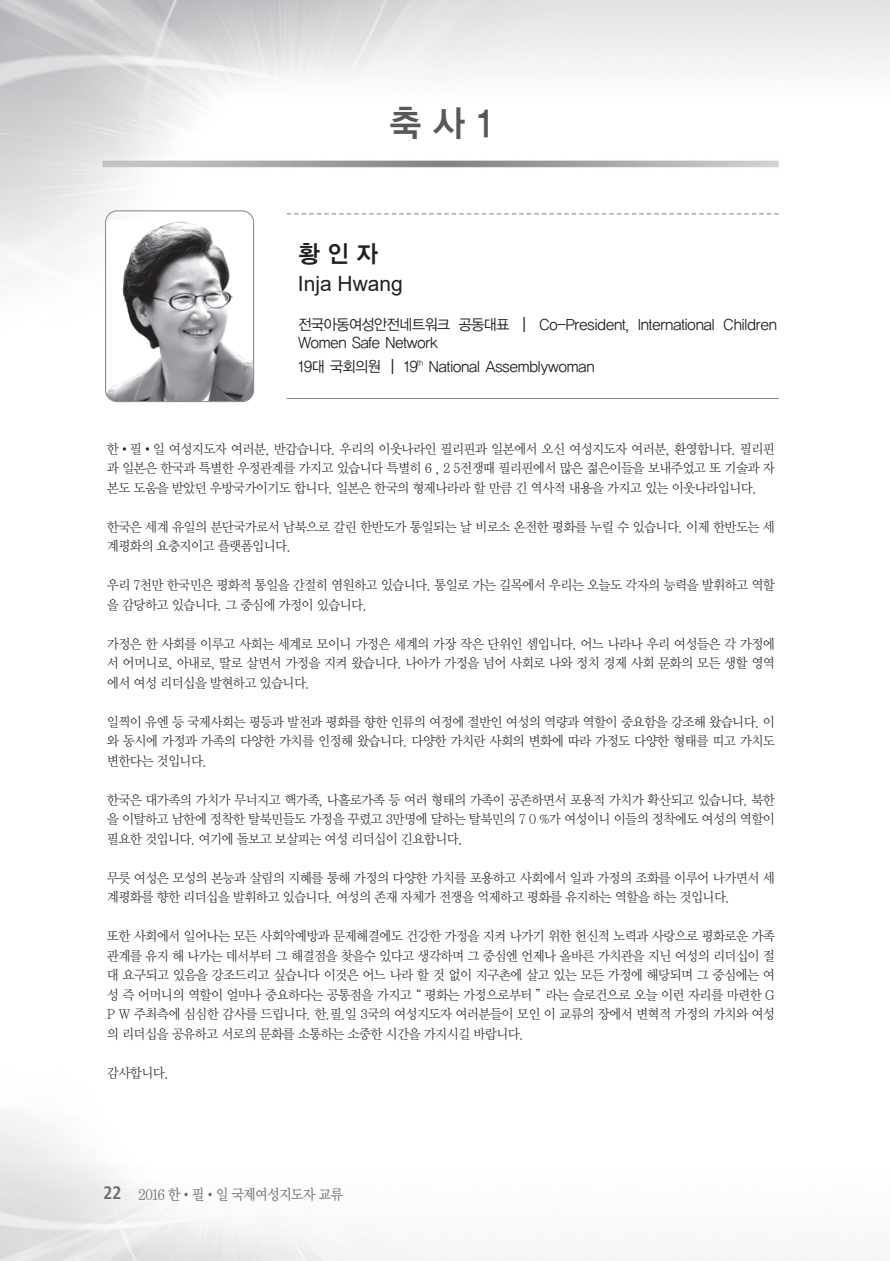
<style>
.page{position:relative;width:890px;height:1261px;background:#fff}
.page>*{position:absolute;margin:0;border:0;box-sizing:border-box;transform-origin:0 0}
.t1{font:36px "YGO14";color:#57585a;scale:.95 1}
.t2{font:24px "YGO14";color:#231f20;scale:.95 1}
.t3{font:21px "Arial";color:#231f20}
.t4{font:15px/18px "YGO12";letter-spacing:-.095em;color:#231f20;scale:.95 1}
.t5{font:15px "Y Mj O13";letter-spacing:-.115em;color:#6c6d70;scale:.9 1}
.t6{font:13.5px/19.5px "Y Mj O12";letter-spacing:-.105em;color:#231f20;text-align:justify;scale:.95 1}
.s1{font-family:"Frutiger";font-weight:700;font-stretch:condensed;font-size:18px}
</style>
<div class="page">
<img style="left:106px;top:221px;width:147px;height:180px">
<div style="left:105px;top:210px;width:149px;height:192px;border:1px solid #808285;border-radius:12px"></div>
<svg style="left:287px;top:213px;width:492px;height:1px"></svg>
<hr style="left:287px;top:398px;width:492px;height:1px;background:#808285">
<h1 class="t1" style="left:389px;top:107px;width:112px">축사1</h1>
<h2 class="t2" style="left:298px;top:243px;width:87px">황인자</h2>
<h3 class="t3" style="left:298px;top:269px;width:107px">Inja Hwang</h3>
<p class="t4" style="left:298px;top:316px;width:506px">전국아동여성안전네트워크 공동대표 ┃ Co-President, International Children<br>Women Safe Network</p>
<p class="t4" style="left:298px;top:358px;width:315px">19대 국회의원 ┃ 19<sup>th</sup> National Assemblywoman</p>
<p class="t6" style="left:106px;top:439px;width:706px">한•필•일 여성지도자 여러분, 반갑습니다. 우리의 이웃나라인 필리핀과 일본에서 오신 여성지도자 여러분, 환영합니다. 필리핀 과 일본은 한국과 특별한 우정관계를 가지고 있습니다 특별히 6 , 2 5전쟁때 필리핀에서 많은 젊은이들을 보내주었고 또 기술과 자 본도 도움을 받았던 우방국가이기도 합니다. 일본은 한국의 형제나라라 할 만큼 긴 역사적 내용을 가지고 있는 이웃나라입니다.</p>
<p class="t6" style="left:106px;top:517px;width:706px">한국은 세계 유일의 분단국가로서 남북으로 갈린 한반도가 통일되는 날 비로소 온전한 평화를 누릴 수 있습니다. 이제 한반도는 세 계평화의 요충지이고 플랫폼입니다.</p>
<p class="t6" style="left:106px;top:576px;width:706px">우리 7천만 한국민은 평화적 통일을 간절히 염원하고 있습니다. 통일로 가는 길목에서 우리는 오늘도 각자의 능력을 발휘하고 역할 을 감당하고 있습니다. 그 중심에 가정이 있습니다.</p>
<p class="t6" style="left:106px;top:634px;width:706px">가정은 한 사회를 이루고 사회는 세계로 모이니 가정은 세계의 가장 작은 단위인 셈입니다. 어느 나라나 우리 여성들은 각 가정에 서 어머니로, 아내로, 딸로 살면서 가정을 지켜 왔습니다. 나아가 가정을 넘어 사회로 나와 정치 경제 사회 문화의 모든 생할 영역 에서 여성 리더십을 발현하고 있습니다.</p>
<p class="t6" style="left:106px;top:712px;width:706px">일찍이 유엔 등 국제사회는 평등과 발전과 평화를 향한 인류의 여정에 절반인 여성의 역량과 역할이 중요함을 강조해 왔습니다. 이 와 동시에 가정과 가족의 다양한 가치를 인정해 왔습니다. 다양한 가치란 사회의 변화에 따라 가정도 다양한 형태를 띠고 가치도 변한다는 것입니다.</p>
<p class="t6" style="left:106px;top:790px;width:706px">한국은 대가족의 가치가 무너지고 핵가족, 나홀로가족 등 여러 형태의 가족이 공존하면서 포용적 가치가 확산되고 있습니다. 북한 을 이탈하고 남한에 정착한 탈북민들도 가정을 꾸렸고 3만명에 달하는 탈북민의 7 0 %가 여성이니 이들의 정착에도 여성의 역할이 필요한 것입니다. 여기에 돌보고 보살피는 여성 리더십이 긴요합니다.</p>
<p class="t6" style="left:106px;top:868px;width:706px">무릇 여성은 모성의 본능과 살림의 지혜를 통해 가정의 다양한 가치를 포용하고 사회에서 일과 가정의 조화를 이루어 나가면서 세 계평화를 향한 리더십을 발휘하고 있습니다. 여성의 존재 자체가 전쟁을 억제하고 평화를 유지하는 역할을 하는 것입니다.</p>
<p class="t6" style="left:106px;top:927px;width:706px">또한 사회에서 일어나는 모든 사회악예방과 문제해결에도 건강한 가정을 지켜 나가기 위한 헌신적 노력과 사랑으로 평화로운 가족 관계를 유지 해 나가는 데서부터 그 해결점을 찾을수 있다고 생각하며 그 중심엔 언제나 올바른 가치관을 지닌 여성의 리더십이 절 대 요구되고 있음을 강조드리고 싶습니다 이것은 어느 나라 할 것 없이 지구촌에 살고 있는 모든 가정에 해당되며 그 중심에는 여 성 즉 어머니의 역할이 얼마나 중요하다는 공통점을 가지고“ 평화는 가정으로부터 ”라는 슬로건으로 오늘 이런 자리를 마련한 G P W 주최측에 심심한 감사를 드립니다. 한.필.일 3국의 여성지도자 여러분들이 모인 이 교류의 장에서 변혁적 가정의 가치와 여성 의 리더십을 공유하고 서로의 문화를 소통하는 소중한 시간을 가지시길 바랍니다.</p>
<p class="t6" style="left:106px;top:1063px;width:67px">감사합니다.</p>
<p class="t5" style="left:103px;top:1186px;width:269px"><span class="s1">22</span> 2016 한•필•일 국제여성지도자 교류</p>
</div>
